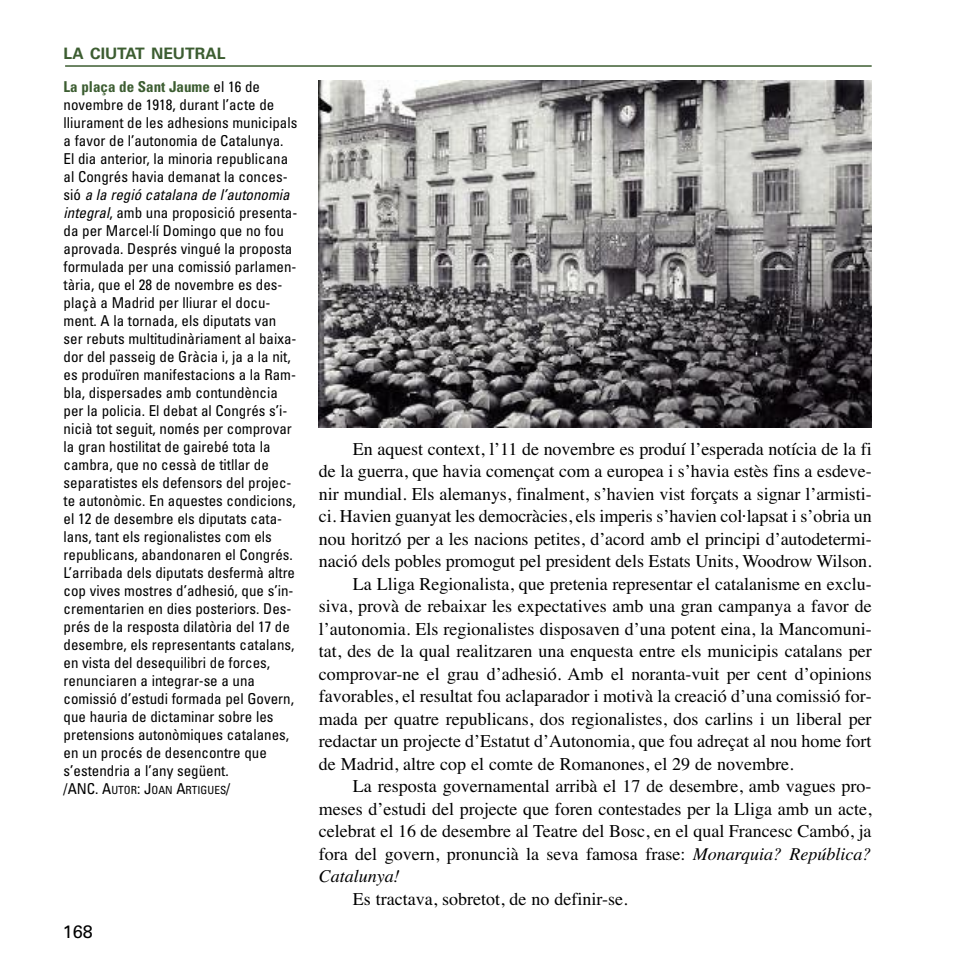
<style>
.page{position:relative;width:978px;height:978px;background:#fff}
.page>*{position:absolute;margin:0;border:0;box-sizing:border-box;transform-origin:0 0}
.t1{font:18px "Times";color:#000}
.t2{font:italic 18px "Times";color:#000}
.t3{font:18px "Univers";color:#000}
.t4{font:700 15.75px "Univers";color:#3c5d31}
.t5{font:condensed 15px/18px "Univers";color:#000}
.t6{font:condensed 11.25px "Univers";color:#000}
.s1{font-weight:700;color:#3c5d31}
.s2{font-style:italic}
.s3{font-size:15px}
</style>
<div class="page">
<hr style="left:65px;top:65px;width:807px;height:2px;background:#3c5d31">
<img style="left:319px;top:81px;width:553px;height:346px">
<p class="t4" style="left:64px;top:47px;width:163px">LA CIUTAT NEUTRAL</p>
<p class="t5" style="left:64px;top:79px;width:235px"><span class="s1">La plaça de Sant Jaume</span> el 16 de novembre de 1918, durant l’acte de lliurament de les adhesions municipals a favor de l’autonomia de Catalunya.<br>El dia anterior, la minoria republicana al Congrés havia demanat la conces&shy;sió <span class="s2">a la regió catalana de l’autonomia integral</span>, amb una proposició presenta&shy;da per Marcel·lí Domingo que no fou aprovada. Després vingué la proposta formulada per una comissió parlamen&shy;tària, que el 28 de novembre es des&shy;plaçà a Madrid per lliurar el docu&shy;ment. A la tornada, els diputats van ser rebuts multitudinàriament al baixa&shy;dor del passeig de Gràcia i, ja a la nit, es produïren manifestacions a la Ram&shy;bla, dispersades amb contundència per la policia. El debat al Congrés s’i&shy;nicià tot seguit, només per comprovar la gran hostilitat de gairebé tota la cambra, que no cessà de titllar de separatistes els defensors del projec&shy;te autonòmic. En aquestes condicions, el 12 de desembre els diputats cata&shy;lans, tant els regionalistes com els republicans, abandonaren el Congrés.<br>L’arribada dels diputats desfermà altre cop vives mostres d’adhesió, que s’in&shy;crementarien en dies posteriors. Des&shy;prés de la resposta dilatòria del 17 de desembre, els representants catalans, en vista del desequilibri de forces, renunciaren a integrar-se a una comissió d’estudi formada pel Govern, que hauria de dictaminar sobre les pretensions autonòmiques catalanes, en un procés de desencontre que s’estendria a l’any següent.</p>
<p class="t6" style="left:64px;top:785px;width:168px"><span class="s3">/ANC. A</span>UTOR<span class="s3">: J</span>OAN <span class="s3">A</span>RTIGUES<span class="s3">/</span></p>
<p class="t3" style="left:63px;top:925px;width:32px">168</p>
<p class="t1" style="left:353px;top:438px;width:520px">En aquest context, l’11 de novembre es produí l’esperada notícia de la fi</p>
<p class="t1" style="left:319px;top:460px;width:554px">de la guerra, que havia començat com a europea i s’havia estès fins a esdeve-</p>
<p class="t1" style="left:319px;top:483px;width:554px">nir mundial. Els alemanys, finalment, s’havien vist forçats a signar l’armisti-</p>
<p class="t1" style="left:319px;top:505px;width:554px">ci. Havien guanyat les democràcies, els imperis s’havien col·lapsat i s’obria un</p>
<p class="t1" style="left:319px;top:528px;width:554px">nou horitzó per a les nacions petites, d’acord amb el principi d’autodetermi-</p>
<p class="t1" style="left:319px;top:550px;width:554px">nació dels pobles promogut pel president dels Estats Units, Woodrow Wilson.</p>
<p class="t1" style="left:353px;top:573px;width:520px">La Lliga Regionalista, que pretenia representar el catalanisme en exclu-</p>
<p class="t1" style="left:319px;top:595px;width:554px">siva, provà de rebaixar les expectatives amb una gran campanya a favor de</p>
<p class="t1" style="left:319px;top:618px;width:554px">l’autonomia. Els regionalistes disposaven d’una potent eina, la Mancomuni-</p>
<p class="t1" style="left:319px;top:640px;width:554px">tat, des de la qual realitzaren una enquesta entre els municipis catalans per</p>
<p class="t1" style="left:319px;top:663px;width:554px">comprovar-ne el grau d’adhesió. Amb el noranta-vuit per cent d’opinions</p>
<p class="t1" style="left:319px;top:685px;width:554px">favorables, el resultat fou aclaparador i motivà la creació d’una comissió for-</p>
<p class="t1" style="left:319px;top:708px;width:554px">mada per quatre republicans, dos regionalistes, dos carlins i un liberal per</p>
<p class="t1" style="left:319px;top:730px;width:554px">redactar un projecte d’Estatut d’Autonomia, que fou adreçat al nou home fort</p>
<p class="t1" style="left:319px;top:753px;width:476px">de Madrid, altre cop el comte de Romanones, el 29 de novembre.</p>
<p class="t1" style="left:353px;top:775px;width:520px">La resposta governamental arribà el 17 de desembre, amb vagues pro-</p>
<p class="t1" style="left:319px;top:798px;width:554px">meses d’estudi del projecte que foren contestades per la Lliga amb un acte,</p>
<p class="t1" style="left:319px;top:820px;width:554px">celebrat el 16 de desembre al Teatre del Bosc, en el qual Francesc Cambó, ja</p>
<p class="t1" style="left:319px;top:843px;width:554px">fora del govern, pronuncià la seva famosa frase: <span class="s2">Monarquia? República?</span></p>
<p class="t2" style="left:319px;top:865px;width:82px">Catalunya!</p>
<p class="t1" style="left:353px;top:888px;width:276px">Es tractava, sobretot, de no definir-se.</p>
</div>
